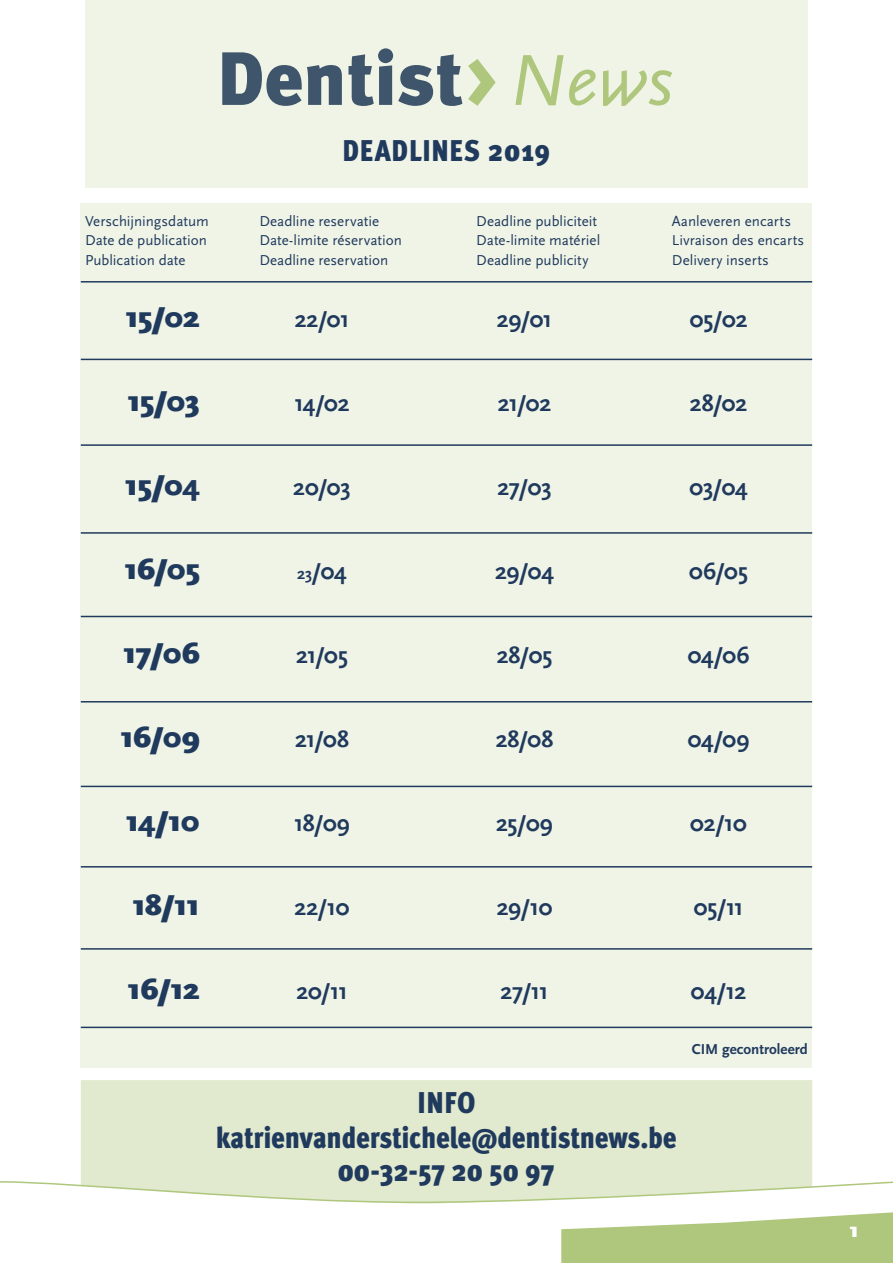
<style>
.page{position:relative;width:893px;height:1263px;background:#fff}
.page>*{position:absolute;margin:0;border:0;box-sizing:border-box;transform-origin:0 0}
.t1{font:900 30px/34.2px "Meta Cond";letter-spacing:-.01em;color:#203a5d;text-align:center}
.t2{font:900 30px "Scala Sans";letter-spacing:-.02em;color:#203a5d}
.t3{font:900 30px "Meta Cond";letter-spacing:.025em;color:#203a5d}
.t4{font:700 24px "Scala Sans";letter-spacing:-.005em;color:#203a5d}
.t5{font:900 21px "Scala Sans";color:#fff}
.t6{font:15px "Scala Sans";color:#203a5d}
.t7{font:700 15px "Scala Sans";color:#203a5d}
.s1{font-size:16.5px}
</style>
<div class="page">
<svg style="left:561px;top:1212px;width:332px;height:51px"></svg>
<div style="left:85px;top:0;width:723px;height:187px;background:#f0f4e7"></div>
<svg style="left:222px;top:52px;width:120px;height:54px"></svg>
<svg style="left:348px;top:48px;width:114px;height:58px"></svg>
<svg style="left:468px;top:59px;width:28px;height:47px"></svg>
<svg style="left:515px;top:55px;width:81px;height:50px"></svg>
<svg style="left:603px;top:70px;width:69px;height:36px"></svg>
<div style="left:81px;top:204px;width:731px;height:864px;background:#f0f4e7"></div>
<hr style="left:81px;top:359px;width:731px;height:1px;background:#203a5d">
<hr style="left:81px;top:444px;width:731px;height:2px;background:#203a5d">
<hr style="left:81px;top:532px;width:731px;height:2px;background:#203a5d">
<hr style="left:81px;top:616px;width:731px;height:1px;background:#203a5d">
<hr style="left:81px;top:701px;width:731px;height:1px;background:#203a5d">
<hr style="left:81px;top:786px;width:731px;height:1px;background:#203a5d">
<hr style="left:81px;top:866px;width:731px;height:1px;background:#203a5d">
<hr style="left:81px;top:948px;width:731px;height:2px;background:#203a5d">
<hr style="left:81px;top:1027px;width:731px;height:1px;background:#203a5d">
<hr style="left:81px;top:281px;width:731px;height:2px;background:#203a5d">
<div style="left:81px;top:1080px;width:731px;height:100px;background:#e1e9ce"></div>
<svg style="left:0;top:1180px;width:893px;height:24px"></svg>
<h1 class="t3" style="left:343px;top:133px;width:209px">DEADLINES 2019</h1>
<p class="t6" style="left:85px;top:213px;width:125px">Verschijningsdatum</p>
<p class="t6" style="left:259px;top:213px;width:121px">Deadline reservatie</p>
<p class="t6" style="left:476px;top:213px;width:122px">Deadline publiciteit</p>
<p class="t6" style="left:672px;top:213px;width:121px">Aanleveren encarts</p>
<p class="t6" style="left:85px;top:232px;width:123px">Date de publication</p>
<p class="t6" style="left:259px;top:232px;width:144px">Date-limite réservation</p>
<p class="t6" style="left:476px;top:232px;width:126px">Date-limite matériel</p>
<p class="t6" style="left:672px;top:232px;width:134px">Livraison des encarts</p>
<p class="t6" style="left:85px;top:252px;width:102px">Publication date</p>
<p class="t6" style="left:259px;top:252px;width:130px">Deadline reservation</p>
<p class="t6" style="left:476px;top:252px;width:114px">Deadline publicity</p>
<p class="t6" style="left:672px;top:252px;width:99px">Delivery inserts</p>
<h1 class="t2" style="left:125px;top:301px;width:76px">15/02</h1>
<h2 class="t4" style="left:295px;top:306px;width:56px">22/01</h2>
<h2 class="t4" style="left:497px;top:306px;width:57px">29/01</h2>
<h2 class="t4" style="left:690px;top:306px;width:59px">05/02</h2>
<h1 class="t2" style="left:127px;top:385px;width:74px">15/03</h1>
<h2 class="t4" style="left:294px;top:390px;width:57px">14/02</h2>
<h2 class="t4" style="left:498px;top:390px;width:55px">21/02</h2>
<h2 class="t4" style="left:690px;top:390px;width:59px">28/02</h2>
<h1 class="t2" style="left:125px;top:469px;width:76px">15/04</h1>
<h2 class="t4" style="left:293px;top:474px;width:59px">20/03</h2>
<h2 class="t4" style="left:497px;top:474px;width:56px">27/03</h2>
<h2 class="t4" style="left:689px;top:474px;width:60px">03/04</h2>
<h1 class="t2" style="left:124px;top:553px;width:77px">16/05</h1>
<h2 class="t4" style="left:297px;top:558px;width:51px"><span class="s1">23</span>/04</h2>
<h2 class="t4" style="left:495px;top:558px;width:60px">29/04</h2>
<h2 class="t4" style="left:689px;top:558px;width:60px">06/05</h2>
<h1 class="t2" style="left:123px;top:637px;width:78px">17/06</h1>
<h2 class="t4" style="left:296px;top:642px;width:53px">21/05</h2>
<h2 class="t4" style="left:497px;top:642px;width:57px">28/05</h2>
<h2 class="t4" style="left:688px;top:642px;width:63px">04/06</h2>
<h1 class="t2" style="left:120px;top:721px;width:81px">16/09</h1>
<h2 class="t4" style="left:295px;top:726px;width:55px">21/08</h2>
<h2 class="t4" style="left:496px;top:726px;width:59px">28/08</h2>
<h2 class="t4" style="left:688px;top:726px;width:63px">04/09</h2>
<h1 class="t2" style="left:126px;top:805px;width:76px">14/10</h1>
<h2 class="t4" style="left:294px;top:810px;width:57px">18/09</h2>
<h2 class="t4" style="left:496px;top:810px;width:58px">25/09</h2>
<h2 class="t4" style="left:690px;top:810px;width:58px">02/10</h2>
<h1 class="t2" style="left:132px;top:889px;width:69px">18/11</h1>
<h2 class="t4" style="left:295px;top:894px;width:56px">22/10</h2>
<h2 class="t4" style="left:497px;top:894px;width:57px">29/10</h2>
<h2 class="t4" style="left:694px;top:894px;width:51px">05/11</h2>
<h1 class="t2" style="left:128px;top:973px;width:74px">16/12</h1>
<h2 class="t4" style="left:296px;top:978px;width:53px">20/11</h2>
<h2 class="t4" style="left:501px;top:978px;width:49px">27/11</h2>
<h2 class="t4" style="left:691px;top:978px;width:57px">04/12</h2>
<p class="t7" style="left:692px;top:1041px;width:117px">CIM gecontroleerd</p>
<h1 class="t1" style="left:216px;top:1085px;width:462px">INFO katrienvanderstichele@dentistnews.be<br>00-32-57 20 50 97</h1>
<h3 class="t5" style="left:849px;top:1219px;width:11px">1</h3>
</div>
